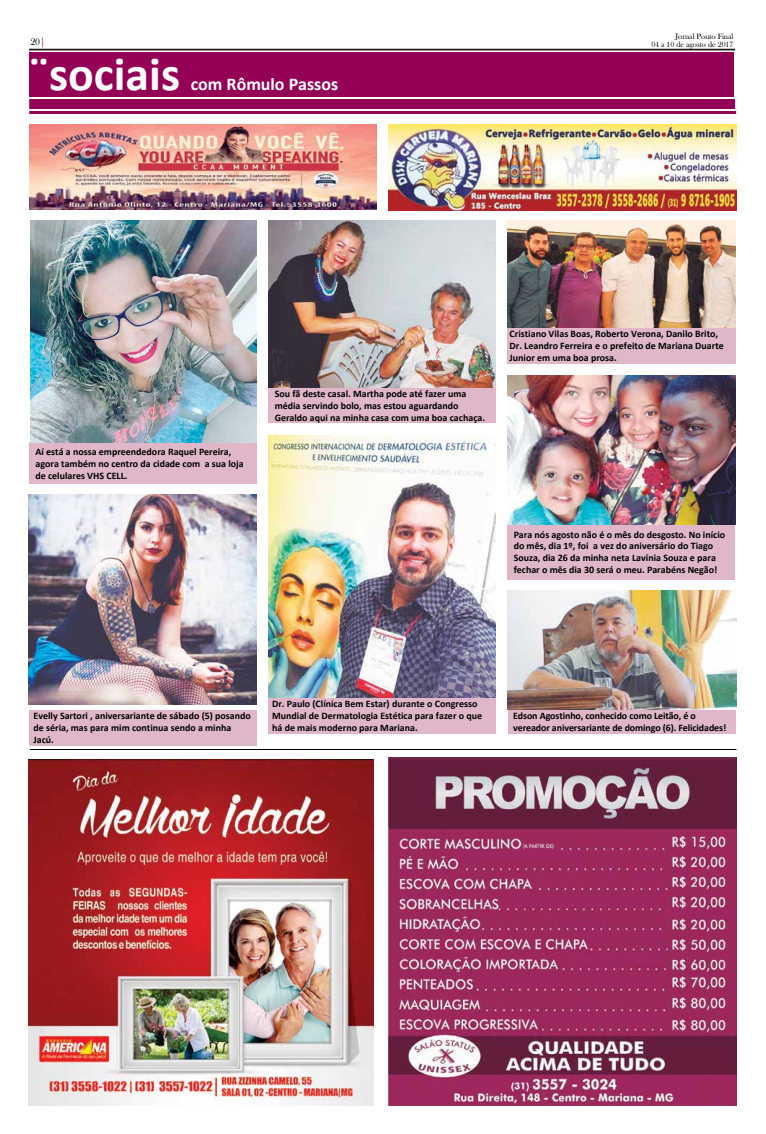
<style>
.page{position:relative;width:766px;height:1134px;background:#fff}
.page>*{position:absolute;margin:0;border:0;box-sizing:border-box;transform-origin:0 0}
.t1{font:700 47.8px "Calibri";color:#fff}
.t2{font:700 17.9px "Calibri";color:#fff}
.t3{font:700 10px/11.9px "Calibri";color:#000}
.t4{font:10px "Bask Old Face";color:#000}
.t5{font:8px/8px "Bask Old Face";color:#000;text-align:right}
.s1{color:#950057}
</style>
<div class="page">
<div style="left:507px;top:524px;width:227px;height:55px;background:#dfb7c9"></div>
<hr style="left:29px;top:49px;width:705px;height:1px;background:#000">
<hr style="left:29px;top:50px;width:705px;height:1px;background:#000">
<div style="left:29px;top:53px;width:704px;height:44px;background:#950057"></div>
<div style="left:29px;top:99px;width:705px;height:10px;background:#950057"></div>
<hr style="left:29px;top:111px;width:707px;height:3px;background:#950057">
<hr style="left:30px;top:749px;width:706px;height:1px;background:#000">
<img style="left:29px;top:124px;width:347px;height:85px">
<div style="left:29px;top:442px;width:228px;height:41px;background:#dfb7c9"></div>
<img style="left:388px;top:125px;width:348px;height:85px">
<img style="left:29px;top:759px;width:344px;height:347px">
<div style="left:29px;top:710px;width:227px;height:36px;background:#dfb7c9"></div>
<div style="left:507px;top:328px;width:228px;height:36px;background:#dfb7c9"></div>
<div style="left:268px;top:698px;width:228px;height:36px;background:#dfb7c9"></div>
<div style="left:268px;top:387px;width:228px;height:36px;background:#dfb7c9"></div>
<img style="left:388px;top:758px;width:348px;height:348px">
<img style="left:268px;top:220px;width:228px;height:167px">
<img style="left:30px;top:221px;width:227px;height:221px">
<img style="left:507px;top:220px;width:227px;height:107px">
<img style="left:268px;top:435px;width:228px;height:263px">
<img style="left:29px;top:495px;width:228px;height:210px">
<img style="left:507px;top:375px;width:228px;height:149px">
<img style="left:507px;top:591px;width:229px;height:119px">
<div style="left:508px;top:710px;width:227px;height:24px;background:#dfb7c9"></div>
<p class="t4" style="left:30px;top:36px;width:16px">20<span class="s1">|</span></p>
<h1 class="t1" style="left:29px;top:44px;width:152px">¨sociais</h1>
<h2 class="t2" style="left:191px;top:73px;width:149px">com Rômulo Passos</h2>
<p class="t5" style="left:651px;top:32px;width:84px">Jornal Ponto Final<br>04 a 10 de agosto de 2017</p>
<p class="t3" style="left:35px;top:445px;width:209px">Aí está a nossa empreendedora Raquel Pereira, agora também no centro da cidade com a sua loja de celulares VHS CELL.</p>
<p class="t3" style="left:274px;top:387px;width:212px">Sou fã deste casal. Martha pode até fazer uma média servindo bolo, mas estou aguardando<br>Geraldo aqui na minha casa com uma boa cachaça.</p>
<p class="t3" style="left:509px;top:328px;width:216px">Cristiano Vilas Boas, Roberto Verona, Danilo Brito,<br>Dr. Leandro Ferreira e o prefeito de Mariana Duarte<br>Junior em uma boa prosa.</p>
<p class="t3" style="left:513px;top:528px;width:213px">Para nós agosto não é o mês do desgosto. No início do mês, dia 1º, foi a vez do aniversário do Tiago Souza, dia 26 da minha neta Lavínia Souza e para fechar o mês dia 30 será o meu. Parabéns Negão!</p>
<p class="t3" style="left:34px;top:710px;width:219px">Evelly Sartori , aniversariante de sábado (5) posando de séria, mas para mim continua sendo a minha<br>Jacú.</p>
<p class="t3" style="left:272px;top:697px;width:211px">Dr. Paulo (Clínica Bem Estar) durante o Congresso<br>Mundial de Dermatologia Estética para fazer o que há de mais moderno para Mariana.</p>
<p class="t3" style="left:513px;top:709px;width:215px">Edson Agostinho, conhecido como Leitão, é o vereador aniversariante de domingo (6). Felicidades!</p>
</div>
